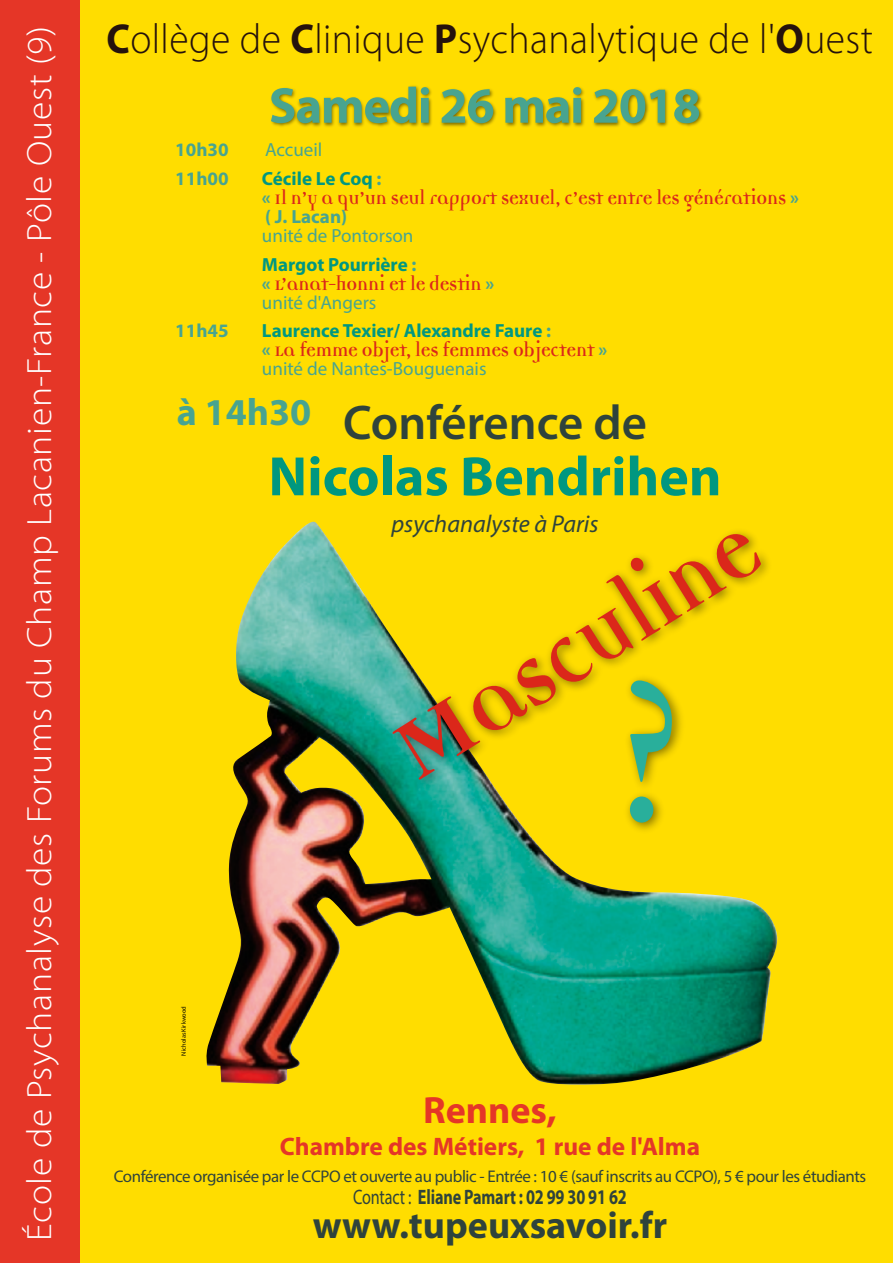
<style>
.page{position:relative;width:893px;height:1263px;background:#fd0}
.page>*{position:absolute;margin:0;border:0;box-sizing:border-box;transform-origin:0 0}
.t1{font:700 197.4px "Democratica";color:#29af9b;scale:.9 1}
.t2{font:700 103.5px "Democratica";color:#db271a;scale:.9 1}
.t3{font:700 55.95px "Myriad Pro";color:#009780}
.t4{font:700 50.7px "Myriad Pro";letter-spacing:-.025em;color:#48a490}
.t5{font:600 48.9px "Myriad Pro";color:#2f433c}
.t6{font:300 42px "Myriad Pro";letter-spacing:.01em;color:#25120c;scale:.94 1}
.t7{font:700 38.1px "Myriad Pro";color:#2f433c}
.t8{font:700 38.1px "Myriad Pro";color:#e53627}
.t9{font:700 38.1px "Myriad Pro";color:#48a490}
.t10{font:300 35.1px "Myriad Pro";letter-spacing:.015em;color:#fff;scale:1.07 1}
.t11{font:700 25.35px "Myriad Pro";color:#e53627}
.t12{font:italic 24.45px "Myriad Pro";color:#2f433c}
.t13{font:700 22.2px "Democratica";letter-spacing:-.01em;color:#db271a;scale:.9 1}
.t14{font:700 21px "Myriad Pro";letter-spacing:-.01em;color:#2f433c;scale:.77 1}
.t15{font:19.05px/28.5px "Myriad Pro";color:#48a490}
.t16{font:700 19.05px "Myriad Pro";color:#009780}
.t17{font:700 19.05px "Myriad Pro";color:#48a490}
.t18{font:16.95px "Myriad Pro";letter-spacing:-.025em;color:#2f433c}
.t19{font:6.3px "Myriad Pro";color:#000}
.s1{font-weight:700}
.s2{color:#48a490}
.s3{font-family:"Myriad Pro";font-size:19.05px;color:#48a490}
.s4{font-weight:700;color:#009780}
.s5{font-size:129.45px}
.s6{font-weight:400}
</style>
<div class="page">
<img style="left:271px;top:85px;width:432px;height:42px">
<div style="left:0;top:0;width:80px;height:1263px;background:#e53627"></div>
<img style="left:206px;top:522px;width:572px;height:563px">
<img style="left:355px;top:522px;width:423px;height:387px">
<img style="left:598px;top:667px;width:93px;height:239px">
<h3 class="t10" style="left:18px;top:1240px;width:1137px;rotate:-90deg">École de Psychanalyse des Forums du Champ Lacanien-France - Pôle Ouest (9)</h3>
<h3 class="t6" style="left:106px;top:14px;width:817px"><span class="s1">C</span>ollège de <span class="s1">C</span>linique <span class="s1">P</span>sychanalytique de l'<span class="s1">O</span>uest</h3>
<h3 class="t4" style="left:269px;top:73px;width:433px">Samedi 26 mai 2018</h3>
<p class="t17" style="left:175px;top:137px;width:55px">10h30</p>
<p class="t15" style="left:265px;top:135px;width:59px">Accueil</p>
<p class="t17" style="left:175px;top:166px;width:55px">11h00</p>
<p class="t16" style="left:262px;top:166px;width:121px">Cécile Le Coq <span class="s2">:</span></p>
<p class="t13" style="left:262px;top:187px;width:598px"><span class="s3">«</span> Il n'y a qu'un seul rapport sexuel, c'est entre les générations <span class="s3">»</span></p>
<p class="t17" style="left:265px;top:204px;width:84px">( J. Lacan)</p>
<p class="t15" style="left:262px;top:221px;width:156px">unité de Pontorson<br><span class="s4">Margot Pourrière</span> <span class="s1">:</span></p>
<p class="t13" style="left:262px;top:273px;width:260px"><span class="s3">«</span> L'anat-honni et le destin <span class="s3">»</span></p>
<p class="t15" style="left:262px;top:288px;width:116px">unité d'Angers</p>
<p class="t17" style="left:175px;top:318px;width:55px">11h45</p>
<p class="t16" style="left:262px;top:318px;width:291px">Laurence Texier/ Alexandre Faure <span class="s2">:</span></p>
<p class="t13" style="left:262px;top:340px;width:385px"><span class="s3">«</span> La femme objet, les femmes objectent <span class="s3">»</span></p>
<p class="t15" style="left:262px;top:354px;width:226px">unité de Nantes-Bouguenais</p>
<h3 class="t5" style="left:343px;top:392px;width:306px">Conférence de</h3>
<h3 class="t3" style="left:269px;top:440px;width:455px">Nicolas Bendrihen</h3>
<p class="t12" style="left:391px;top:509px;width:209px">psychanalyste à Paris</p>
<h3 class="t9" style="left:177px;top:387px;width:136px">à 14h30</h3>
<h2 class="t2" style="left:374px;top:717px;width:462px;rotate:-32deg"><span class="s5">M</span>asculine</h2>
<h1 class="t1" style="left:610px;top:672px;width:75px">?</h1>
<p class="t19" style="left:180px;top:1055px;width:51px;rotate:-90deg">Nicholas Kirkwood</p>
<h3 class="t8" style="left:423px;top:1085px;width:135px">Rennes,</h3>
<p class="t11" style="left:280px;top:1129px;width:422px">Chambre des Métiers, 1 rue de l'Alma</p>
<p class="t18" style="left:114px;top:1165px;width:754px">Conférence organisée par le CCPO et ouverte au public - Entrée : 10 € (sauf inscrits au CCPO), 5 € pour les étudiants</p>
<p class="t14" style="left:353px;top:1184px;width:357px"><span class="s6">Contact :</span> Eliane Pamart : 02 99 30 91 62</p>
<h3 class="t7" style="left:313px;top:1200px;width:356px">www.tupeuxsavoir.fr</h3>
</div>
